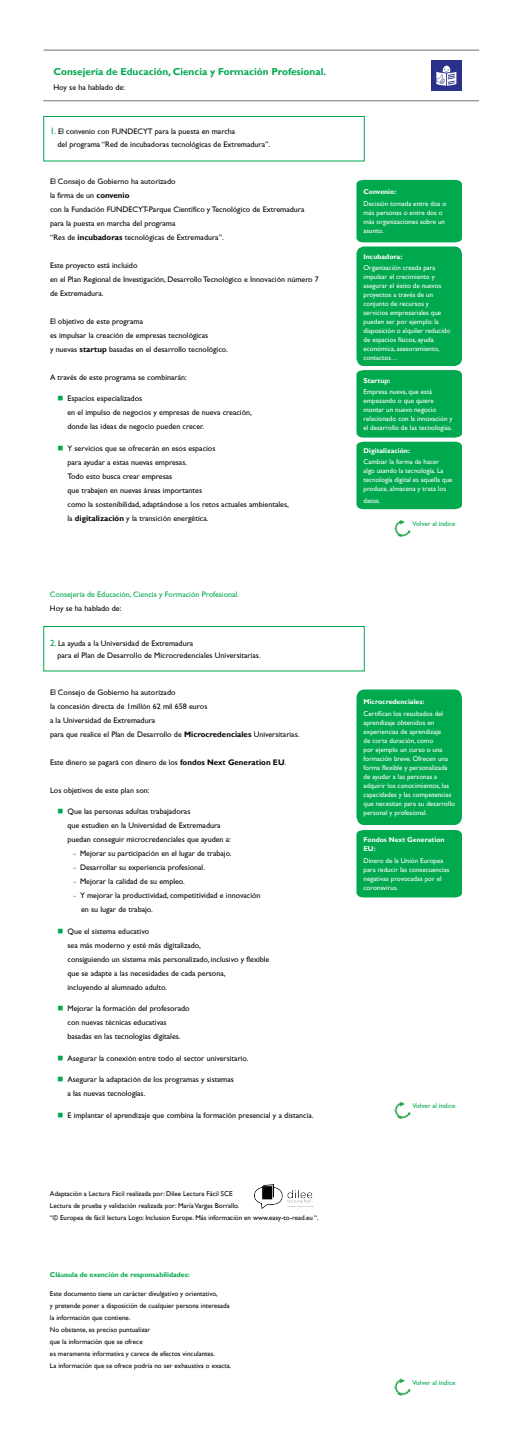
<style>
.page{position:relative;width:512px;height:1450px;background:#fff}
.page>*{position:absolute;margin:0;border:0;box-sizing:border-box;transform-origin:0 0}
.t1{font:700 10px "Gill Sans";color:#00a84e}
.t2{font:8px/14px "Gill Sans";color:#040503}
.t3{font:8px "Gill Sans";color:#00a84e}
.t4{font:7px/9px "Gill Sans";color:#fff}
.t5{font:7px/12px "Gill Sans";color:#040503}
.t6{font:700 7px/9px "Gill Sans";color:#fff}
.t7{font:7px "Gill Sans";color:#00a84e}
.t8{font:700 7px "Gill Sans";color:#00a84e}
.s1{font-size:9.2px;color:#00a84e}
.s2{font-weight:700}
.s3{font-size:9px;color:#00a84e}
.s4{color:#00a84e}
</style>
<div class="page">
<hr style="left:44px;top:49px;width:435px;height:2px;background:#9fa0a3">
<hr style="left:43px;top:100px;width:436px;height:1px;background:#9fa0a3">
<div style="left:43px;top:116px;width:322px;height:46px;border:1px solid #00a84e"></div>
<img style="left:432px;top:60px;width:30px;height:30px">
<img style="left:394px;top:519px;width:17px;height:19px">
<img style="left:394px;top:1378px;width:17px;height:18px">
<img style="left:255px;top:1185px;width:57px;height:24px">
<div style="left:357px;top:180px;width:105px;height:62px;background:#00a84e"></div>
<div style="left:357px;top:246px;width:105px;height:120px;background:#00a84e;border-radius:8px"></div>
<div style="left:357px;top:370px;width:105px;height:139px;background:#00a84e"></div>
<img style="left:394px;top:1101px;width:17px;height:19px">
<div style="left:357px;top:690px;width:105px;height:208px;background:#00a84e"></div>
<div style="left:43px;top:626px;width:322px;height:46px;border:1px solid #00a84e"></div>
<p class="t1" style="left:54px;top:65px;width:274px">Consejería de Educación, Ciencia y Formación Profesional.</p>
<p class="t2" style="left:54px;top:80px;width:73px">Hoy se ha hablado de:</p>
<p class="t2" style="left:57px;top:125px;width:214px;line-height:13px;text-indent:-7px"><span class="s1">1.</span> El convenio con FUNDECYT para la puesta en marcha<br>del programa “Red de incubadoras tecnológicas de Extremadura”.</p>
<p class="t2" style="left:50px;top:174px;width:256px">El Consejo de Gobierno ha autorizado<br>la firma de un <span class="s2">convenio<br></span>con la Fundación FUNDECYT-Parque Científico y Tecnológico de Extremadura para la puesta en marcha del programa<br>“Res de <span class="s2">incubadoras</span> tecnológicas de Extremadura”.</p>
<p class="t2" style="left:50px;top:258px;width:270px">Este proyecto está incluido<br>en el Plan Regional de Investigación, Desarrollo Tecnológico e Innovación número 7 de Extremadura.</p>
<p class="t2" style="left:50px;top:314px;width:179px">El objetivo de este programa<br>es impulsar la creación de empresas tecnológicas<br>y nuevas <span class="s2">startup</span> basadas en el desarrollo tecnológico.</p>
<p class="t2" style="left:50px;top:370px;width:138px">A través de este programa se combinarán:</p>
<p class="t2" style="left:67px;top:392px;width:186px">Espacios especializados<br>en el impulso de negocios y empresas de nueva creación, donde las ideas de negocio pueden crecer.</p>
<p class="t2" style="left:67px;top:441px;width:223px">Y servicios que se ofrecerán en esos espacios<br>para ayudar a estas nuevas empresas.<br>Todo esto busca crear empresas<br>que trabajen en nuevas áreas importantes<br>como la sostenibilidad, adaptándose a los retos actuales ambientales, la <span class="s2">digitalización</span> y la transición energética.</p>
<p class="t3" style="left:50px;top:590px;width:191px">Consejería de Educación, Ciencia y Formación Profesional.</p>
<p class="t2" style="left:50px;top:602px;width:73px">Hoy se ha hablado de:</p>
<p class="t2" style="left:57px;top:638px;width:205px;line-height:12px;text-indent:-7px"><span class="s3">2.</span> La ayuda a la Universidad de Extremadura<br>para el Plan de Desarrollo de Microcredenciales Universitarias.</p>
<p class="t2" style="left:50px;top:685px;width:251px">El Consejo de Gobierno ha autorizado<br>la concesión directa de 1millón 62 mil 658 euros<br>a la Universidad de Extremadura<br>para que realice el Plan de Desarrollo de <span class="s2">Microcredenciales</span> Universitarias.</p>
<p class="t2" style="left:50px;top:755px;width:238px">Este dinero se pagará con dinero de los <span class="s2">fondos Next Generation EU</span>.</p>
<p class="t2" style="left:50px;top:783px;width:101px">Los objetivos de este plan son:</p>
<p class="t2" style="left:67px;top:805px;width:165px">Que las personas adultas trabajadoras<br>que estudien en la Universidad de Extremadura puedan conseguir microcredenciales que ayuden a:</p>
<p class="t2" style="left:73px;top:847px;width:160px"><span class="s4">-</span> Mejorar su participación en el lugar de trabajo.</p>
<p class="t2" style="left:73px;top:861px;width:133px"><span class="s4">-</span> Desarrollar su experiencia profesional.</p>
<p class="t2" style="left:73px;top:875px;width:113px"><span class="s4">-</span> Mejorar la calidad de su empleo.</p>
<p class="t2" style="left:81px;top:889px;width:181px;text-indent:-8px"><span class="s4">-</span> Y mejorar la productividad, competitividad e innovación en su lugar de trabajo.</p>
<p class="t2" style="left:67px;top:924px;width:203px">Que el sistema educativo<br>sea más moderno y esté más digitalizado,<br>consiguiendo un sistema más personalizado, inclusivo y flexible que se adapte a las necesidades de cada persona,<br>incluyendo al alumnado adulto.</p>
<p class="t2" style="left:67px;top:1002px;width:124px">Mejorar la formación del profesorado con nuevas técnicas educativas basadas en las tecnologías digitales.</p>
<p class="t2" style="left:67px;top:1051px;width:183px">Asegurar la conexión entre todo el sector universitario.</p>
<p class="t2" style="left:67px;top:1073px;width:168px">Asegurar la adaptación de los programas y sistemas a las nuevas tecnologías.</p>
<p class="t2" style="left:67px;top:1108px;width:248px">E implantar el aprendizaje que combina la formación presencial y a distancia.</p>
<p class="t5" style="left:50px;top:1188px;width:270px">Adaptación a Lectura Fácil realizada por: Dilee Lectura Fácil SCE<br>Lectura de prueba y validación realizada por: María Vargas Borrallo.<br>“© Europea de fácil lectura Logo: Inclusion Europe. Más información en www.easy-to-read.eu “.</p>
<p class="t8" style="left:50px;top:1270px;width:141px">Cláusula de exención de responsabilidades:</p>
<p class="t5" style="left:50px;top:1288px;width:183px">Este documento tiene un carácter divulgativo y orientativo,<br>y pretende poner a disposición de cualquier persona interesada la información que contiene.<br>No obstante, es preciso puntualizar<br>que la información que se ofrece<br>es meramente informativa y carece de efectos vinculantes.<br>La información que se ofrece podría no ser exhaustiva o exacta.</p>
<p class="t6" style="left:364px;top:188px;width:34px">Convenio:</p>
<p class="t4" style="left:364px;top:199px;width:84px">Decisión tomada entre dos o más personas o entre dos o más organizaciones sobre un asunto.</p>
<p class="t6" style="left:364px;top:252px;width:40px">Incubadora:</p>
<p class="t4" style="left:364px;top:264px;width:88px">Organización creada para impulsar el crecimiento y asegurar el éxito de nuevos proyectos a través de un conjunto de recursos y servicios empresariales que pueden ser por ejemplo: la disposición o alquiler reducido de espacios físicos, ayuda económica, asesoramiento, contactos…</p>
<p class="t6" style="left:364px;top:376px;width:28px">Startup:</p>
<p class="t4" style="left:364px;top:387px;width:91px">Empresa nueva, que está empezando o que quiere montar un nuevo negocio relacionado con la innovación y el desarrollo de las tecnologías.</p>
<p class="t6" style="left:364px;top:446px;width:48px">Digitalización:</p>
<p class="t4" style="left:364px;top:458px;width:91px">Cambiar la forma de hacer<br>algo usando la tecnología. La tecnología digital es aquella que produce, almacena y trata los</p>
<p class="t4" style="left:364px;top:496px;width:18px">datos.</p>
<p class="t7" style="left:412px;top:520px;width:44px">Volver al índice</p>
<p class="t6" style="left:364px;top:698px;width:62px">Microcredenciales:</p>
<p class="t4" style="left:364px;top:709px;width:93px">Certifican los resultados del aprendizaje obtenidos en experiencias de aprendizaje<br>de corta duración, como<br>por ejemplo un curso o una formación breve. Ofrecen una forma flexible y personalizada de ayudar a las personas a adquirir los conocimientos, las capacidades y las competencias que necesitan para su desarrollo personal y profesional.</p>
<p class="t6" style="left:364px;top:836px;width:83px">Fondos Next Generation<br>EU:</p>
<p class="t4" style="left:364px;top:856px;width:87px">Dinero de la Unión Europea para reducir las consecuencias negativas provocadas por el coronavirus.</p>
<p class="t7" style="left:412px;top:1102px;width:44px">Volver al índice</p>
<p class="t7" style="left:412px;top:1379px;width:44px">Volver al índice</p>
</div>
